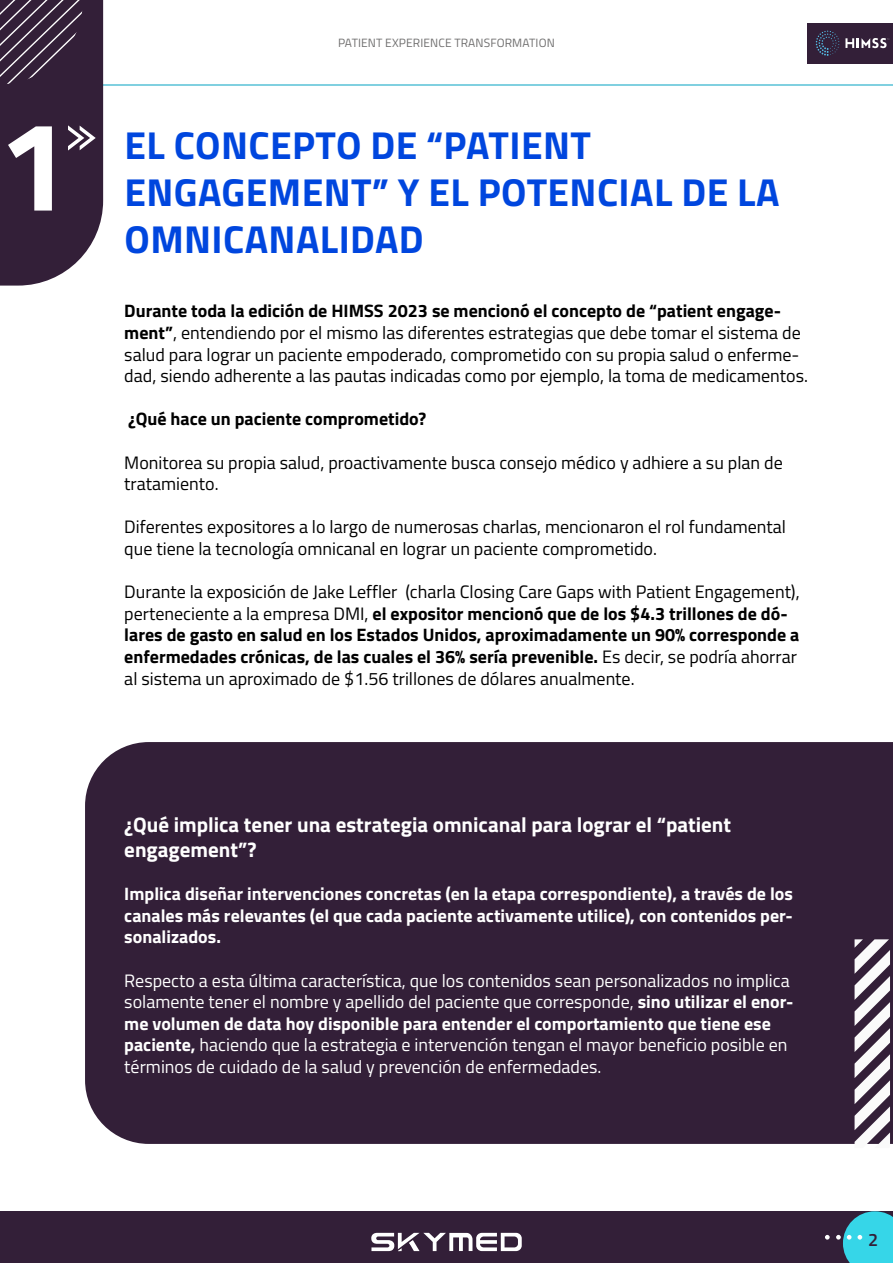
<style>
.page{position:relative;width:893px;height:1263px;background:#fff}
.page>*{position:absolute;margin:0;border:0;box-sizing:border-box;transform-origin:0 0}
.t1{font:700 127.5px "Titillium Web";color:#fff}
.t2{font:700 39px/46.8px "Titillium Web";letter-spacing:.01em;color:#0046de}
.t3{font:700 21px/25.2px "Titillium Web";color:#fff}
.t4{font:18px/21.6px "Titillium Web";color:#000}
.t5{font:18px/21.6px "Titillium Web";color:#fff}
.t6{font:700 18px/21.6px "Titillium Web";color:#fff;text-align:justify}
.t7{font:700 18px "Titillium Web";color:#000}
.t8{font:600 18px "Titillium Web";color:#331f38}
.t9{font:12px "Titillium Web";letter-spacing:.01em;color:#706f6f}
.s1{font-weight:700}
</style>
<div class="page">
<div style="left:808px;top:23px;width:85px;height:40px;background:#331f38"></div>
<hr style="left:0;top:84px;width:893px;height:2px;background:#5ac2d7">
<div style="left:0;top:1211px;width:893px;height:52px;background:#331f38"></div>
<svg style="left:371px;top:1233px;width:151px;height:18px"></svg>
<svg style="left:836px;top:1211px;width:57px;height:52px"></svg>
<svg style="left:825px;top:1235px;width:5px;height:4px"></svg>
<svg style="left:816px;top:31px;width:23px;height:25px"></svg>
<svg style="left:845px;top:38px;width:44px;height:10px"></svg>
<div style="left:85px;top:742px;width:808px;height:402px;background:#331f38"></div>
<svg style="left:0;top:0;width:103px;height:286px"></svg>
<svg style="left:854px;top:939px;width:36px;height:205px"></svg>
<h1 class="t1" style="left:-1px;top:69px;width:73px">1</h1>
<p class="t9" style="left:338px;top:34px;width:218px">PATIENT EXPERIENCE TRANSFORMATION</p>
<h2 class="t2" style="left:125px;top:120px;width:656px">EL CONCEPTO DE “PATIENT<br>ENGAGEMENT” Y EL POTENCIAL DE LA<br>OMNICANALIDAD</h2>
<p class="t4" style="left:124px;top:299px;width:685px"><span class="s1">Durante toda la edición de HIMSS 2023 se mencionó el concepto de “patient engage&shy;ment”</span>, entendiendo por el mismo las diferentes estrategias que debe tomar el sistema de salud para lograr un paciente empoderado, comprometido con su propia salud o enferme&shy;dad, siendo adherente a las pautas indicadas como por ejemplo, la toma de medicamentos.</p>
<p class="t7" style="left:128px;top:405px;width:300px">¿Qué hace un paciente comprometido?</p>
<p class="t4" style="left:124px;top:451px;width:660px">Monitorea su propia salud, proactivamente busca consejo médico y adhiere a su plan de tratamiento.</p>
<p class="t4" style="left:124px;top:515px;width:663px">Diferentes expositores a lo largo de numerosas charlas, mencionaron el rol fundamental que tiene la tecnología omnicanal en lograr un paciente comprometido.</p>
<p class="t4" style="left:124px;top:580px;width:677px">Durante la exposición de Jake Leffler (charla Closing Care Gaps with Patient Engagement), perteneciente a la empresa DMI, <span class="s1">el expositor mencionó que de los $4.3 trillones de dó&shy;lares de gasto en salud en los Estados Unidos, aproximadamente un 90% corresponde a enfermedades crónicas, de las cuales el 36% sería prevenible.</span> Es decir, se podría ahorrar al sistema un aproximado de $1.56 trillones de dólares anualmente.</p>
<p class="t3" style="left:124px;top:811px;width:608px">¿Qué implica tener una estrategia omnicanal para lograr el “patient engagement”?</p>
<p class="t6" style="left:124px;top:882px;width:670px">Implica diseñar intervenciones concretas (en la etapa correspondiente), a través de los canales más relevantes (el que cada paciente activamente utilice), con contenidos per&shy;sonalizados.</p>
<p class="t5" style="left:124px;top:968px;width:670px">Respecto a esta última característica, que los contenidos sean personalizados no implica solamente tener el nombre y apellido del paciente que corresponde, <span class="s1">sino utilizar el enor&shy;me volumen de data hoy disponible para entender el comportamiento que tiene ese paciente,</span> haciendo que la estrategia e intervención tengan el mayor beneficio posible en términos de cuidado de la salud y prevención de enfermedades.</p>
<p class="t8" style="left:868px;top:1226px;width:12px">2</p>
</div>
